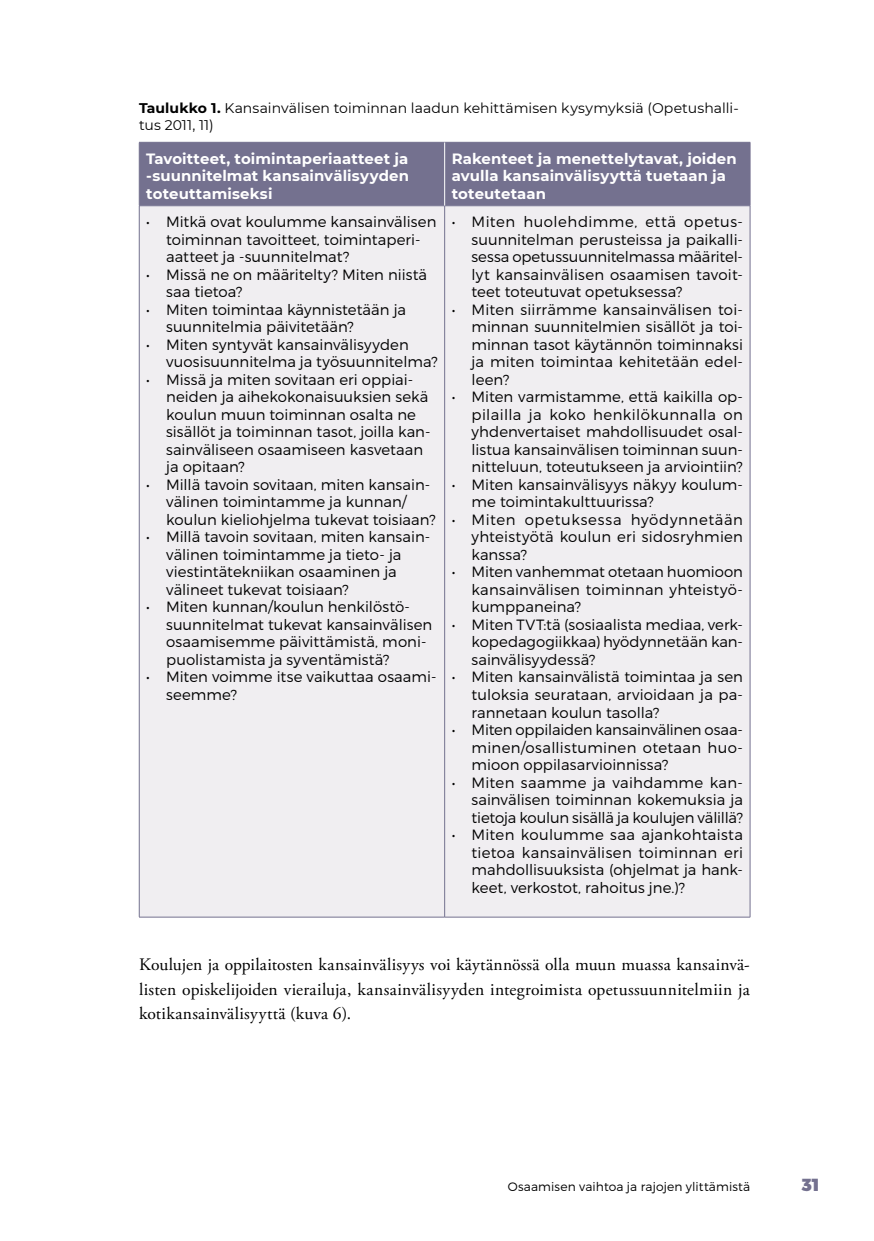
<style>
.page{position:relative;width:874px;height:1241px;background:#fff}
.page>*{position:absolute;margin:0;border:0;box-sizing:border-box;transform-origin:0 0}
.Leipis_ei_sisennystä{font:17.5px/24.5px "Adobe Garamond Pro";letter-spacing:.02em;color:#000;text-align:justify}
.t1{font:900 17.5px "Montserrat";color:#74718f}
.t2{font:300 14.88px/17.5px "Montserrat";letter-spacing:.005em;color:#000}
.t3{font:700 14.88px/17.5px "Montserrat";letter-spacing:.005em;color:#fff;text-align:justify}
.kuvaaja_kuvateksti{font:14px/17.5px "Montserrat";letter-spacing:.005em;color:#000}
.t4{font:300 12.25px "Montserrat";letter-spacing:.01em;color:#000}
.s1{font-weight:700}
</style>
<div class="page">
<div style="left:140px;top:143px;width:609px;height:62px;background:#74718f"></div>
<div style="left:140px;top:206px;width:609px;height:710px;background:#f0eef1"></div>
<hr style="left:139px;top:142px;width:305px;height:1px;background:#74718f">
<hr style="left:139px;top:142px;width:1px;height:63px;background:#74718f">
<hr style="left:444px;top:142px;width:305px;height:1px;background:#74718f">
<hr style="left:749px;top:142px;width:1px;height:63px;background:#74718f">
<hr style="left:139px;top:205px;width:305px;height:1px;background:#74718f">
<hr style="left:139px;top:206px;width:1px;height:710px;background:#74718f">
<hr style="left:444px;top:205px;width:305px;height:1px;background:#74718f">
<hr style="left:444px;top:206px;width:1px;height:710px;background:#74718f">
<hr style="left:749px;top:206px;width:1px;height:710px;background:#74718f">
<hr style="left:139px;top:916px;width:305px;height:1px;background:#74718f">
<hr style="left:444px;top:916px;width:305px;height:1px;background:#74718f">
<hr style="left:444px;top:142px;width:1px;height:63px;background:#fff">
<p class="kuvaaja_kuvateksti" style="left:139px;top:99px;width:601px"><span class="s1">Taulukko 1.</span> Kansainvälisen toiminnan laadun kehittämisen kysymyksiä (Opetushalli&shy;tus 2011, 11)</p>
<p class="t3" style="left:146px;top:149px;width:264px">Tavoitteet, toimintaperiaatteet ja -suunnitelmat kansainvälisyyden toteuttamiseksi</p>
<p class="t3" style="left:451px;top:149px;width:286px;text-align:left">Rakenteet ja menettelytavat, joiden avulla kansainvälisyyttä tuetaan ja toteutetaan</p>
<p class="t2" style="left:166px;top:213px;width:272px;text-indent:-20px">• Mitkä ovat koulumme kansainvälisen toiminnan tavoitteet, toimintaperi&shy;aatteet ja -suunnitelmat?</p>
<p class="t2" style="left:166px;top:265px;width:262px;text-indent:-20px">• Missä ne on määritelty? Miten niistä saa tietoa?</p>
<p class="t2" style="left:166px;top:300px;width:241px;text-indent:-20px">• Miten toimintaa käynnistetään ja suunnitelmia päivitetään?</p>
<p class="t2" style="left:166px;top:335px;width:273px;text-indent:-20px">• Miten syntyvät kansainvälisyyden vuosisuunnitelma ja työsuunnitelma?</p>
<p class="t2" style="left:166px;top:370px;width:266px;text-indent:-20px">• Missä ja miten sovitaan eri oppiai&shy;neiden ja aihekokonaisuuksien sekä koulun muun toiminnan osalta ne sisällöt ja toiminnan tasot, joilla kan&shy;sainväliseen osaamiseen kasvetaan ja opitaan?</p>
<p class="t2" style="left:166px;top:475px;width:271px;text-indent:-20px">• Millä tavoin sovitaan, miten kansain&shy;välinen toimintamme ja kunnan/ koulun kieliohjelma tukevat toisiaan?</p>
<p class="t2" style="left:166px;top:528px;width:265px;text-indent:-20px">• Millä tavoin sovitaan, miten kansain&shy;välinen toimintamme ja tieto- ja viestintätekniikan osaaminen ja välineet tukevat toisiaan?</p>
<p class="t2" style="left:166px;top:598px;width:267px;text-indent:-20px">• Miten kunnan/koulun henkilöstö&shy;suunnitelmat tukevat kansainvälisen osaamisemme päivittämistä, moni&shy;puolistamista ja syventämistä?</p>
<p class="t2" style="left:166px;top:668px;width:272px;text-indent:-20px">• Miten voimme itse vaikuttaa osaami&shy;seemme?</p>
<p class="t2" style="left:471px;top:213px;width:273px;text-align:justify;text-indent:-20px">• Miten huolehdimme, että opetus&shy;suunnitelman perusteissa ja paikalli&shy;sessa opetussuunnitelmassa määritel&shy;lyt kansainvälisen osaamisen tavoit&shy;teet toteutuvat opetuksessa?</p>
<p class="t2" style="left:471px;top:300px;width:273px;text-align:justify;text-indent:-20px">• Miten siirrämme kansainvälisen toi&shy;minnan suunnitelmien sisällöt ja toi&shy;minnan tasot käytännön toiminnaksi ja miten toimintaa kehitetään edel&shy;leen?</p>
<p class="t2" style="left:471px;top:388px;width:273px;text-align:justify;text-indent:-20px">• Miten varmistamme, että kaikilla op&shy;pilailla ja koko henkilökunnalla on yhdenvertaiset mahdollisuudet osal&shy;listua kansainvälisen toiminnan suun&shy;nitteluun, toteutukseen ja arviointiin?</p>
<p class="t2" style="left:471px;top:475px;width:273px;text-indent:-20px">• Miten kansainvälisyys näkyy koulum&shy;me toimintakulttuurissa?</p>
<p class="t2" style="left:471px;top:510px;width:273px;text-align:justify;text-indent:-20px">• Miten opetuksessa hyödynnetään yhteistyötä koulun eri sidosryhmien kanssa?</p>
<p class="t2" style="left:471px;top:563px;width:273px;text-align:justify;text-indent:-20px">• Miten vanhemmat otetaan huomioon kansainvälisen toiminnan yhteistyö&shy;kumppaneina?</p>
<p class="t2" style="left:471px;top:615px;width:273px;text-align:justify;text-indent:-20px">• Miten TVT:tä (sosiaalista mediaa, verk&shy;kopedagogiikkaa) hyödynnetään kan&shy;sainvälisyydessä?</p>
<p class="t2" style="left:471px;top:668px;width:273px;text-align:justify;text-indent:-20px">• Miten kansainvälistä toimintaa ja sen tuloksia seurataan, arvioidaan ja pa&shy;rannetaan koulun tasolla?</p>
<p class="t2" style="left:471px;top:720px;width:273px;text-align:justify;text-indent:-20px">• Miten oppilaiden kansainvälinen osaa&shy;minen/osallistuminen otetaan huo&shy;mioon oppilasarvioinnissa?</p>
<p class="t2" style="left:471px;top:773px;width:273px;text-align:justify;text-indent:-20px">• Miten saamme ja vaihdamme kan&shy;sainvälisen toiminnan kokemuksia ja tietoja koulun sisällä ja koulujen välillä?</p>
<p class="t2" style="left:471px;top:825px;width:273px;text-align:justify;text-indent:-20px">• Miten koulumme saa ajankohtaista tietoa kansainvälisen toiminnan eri mahdollisuuksista (ohjelmat ja hank&shy;keet, verkostot, rahoitus jne.)?</p>
<p class="Leipis_ei_sisennystä" style="left:139px;top:952px;width:612px">Koulujen ja oppilaitosten kansainvälisyys voi käytännössä olla muun muassa kansainvä&shy;listen opiskelijoiden vierailuja, kansainvälisyyden integroimista opetussuunnitelmiin ja kotikansainvälisyyttä (kuva 6).</p>
<p class="t4" style="left:507px;top:1178px;width:244px">Osaamisen vaihtoa ja rajojen ylittämistä</p>
<p class="t1" style="left:801px;top:1173px;width:19px">31</p>
</div>
